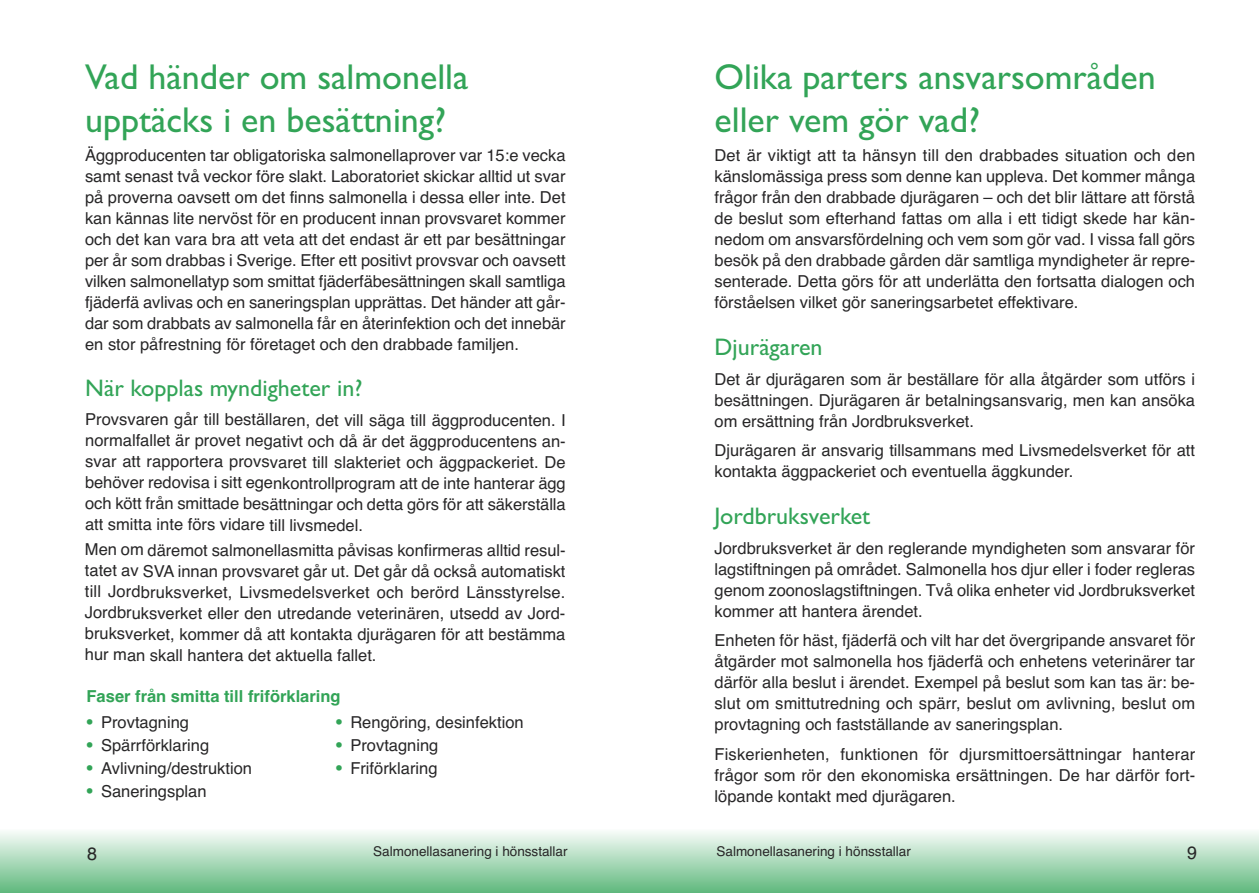
<style>
.page{position:relative;width:1259px;height:893px;background:#fff}
.page>*{position:absolute;margin:0;border:0;box-sizing:border-box;transform-origin:0 0}
.t1{font:36px/43.2px "Gill Sans";color:#32a457}
.t2{font:24px "Gill Sans";color:#32a457}
.t3{font:18px "Helvetica";color:#272627}
.t4{font:16.5px/21px "Helvetica";color:#272627;text-align:justify}
.t5{font:700 16.5px "Helvetica";color:#32a457}
.t6{font:13.5px "Helvetica";color:#272627}
.s1{font-size:25.5px;color:#32a457}
</style>
<div class="page">
<div style="left:0;top:829px;width:1259px;height:64px;background:linear-gradient(to bottom,#fbfdfb,#62b97f)"></div>
<h1 class="t1" style="left:85px;top:55px;width:385px">Vad händer om salmonella upptäcks i en besättning?</h1>
<p class="t4" style="left:85px;top:145px;width:482px">Äggproducenten tar obligatoriska salmonellaprover var 15:e vecka samt senast två veckor före slakt. Laboratoriet skickar alltid ut svar på proverna oavsett om det finns salmonella i dessa eller inte. Det kan kännas lite nervöst för en producent innan provsvaret kommer och det kan vara bra att veta att det endast är ett par besättningar per år som drabbas i Sverige. Efter ett positivt provsvar och oavsett vilken salmonellatyp som smittat fjäderfäbesättningen skall samtliga fjäderfä avlivas och en saneringsplan upprättas. Det händer att går&shy;dar som drabbats av salmonella får en återinfektion och det innebär en stor påfrestning för företaget och den drabbade familjen.</p>
<h2 class="t2" style="left:85px;top:374px;width:279px">När kopplas myndigheter in?</h2>
<p class="t4" style="left:85px;top:409px;width:482px">Provsvaren går till beställaren, det vill säga till äggproducenten. I normalfallet är provet negativt och då är det äggproducentens an&shy;svar att rapportera provsvaret till slakteriet och äggpackeriet. De behöver redovisa i sitt egenkontrollprogram att de inte hanterar ägg och kött från smittade besättningar och detta görs för att säkerställa att smitta inte förs vidare till livsmedel.</p>
<p class="t4" style="left:85px;top:540px;width:482px">Men om däremot salmonellasmitta påvisas konfirmeras alltid resul&shy;tatet av SVA innan provsvaret går ut. Det går då också automatiskt till Jordbruksverket, Livsmedelsverket och berörd Länsstyrelse.<br>Jordbruksverket eller den utredande veterinären, utsedd av Jord&shy;bruksverket, kommer då att kontakta djurägaren för att bestämma hur man skall hantera det aktuella fallet.</p>
<p class="t5" style="left:87px;top:687px;width:255px">Faser från smitta till friförklaring</p>
<p class="t4" style="left:85px;top:711px;width:106px"><span class="s1">•</span> Provtagning</p>
<p class="t4" style="left:85px;top:734px;width:126px"><span class="s1">•</span> Spärrförklaring</p>
<p class="t4" style="left:85px;top:758px;width:169px"><span class="s1">•</span> Avlivning/destruktion</p>
<p class="t4" style="left:85px;top:781px;width:123px"><span class="s1">•</span> Saneringsplan</p>
<p class="t4" style="left:334px;top:711px;width:191px"><span class="s1">•</span> Rengöring, desinfektion</p>
<p class="t4" style="left:334px;top:734px;width:106px"><span class="s1">•</span> Provtagning</p>
<p class="t4" style="left:334px;top:758px;width:105px"><span class="s1">•</span> Friförklaring</p>
<h1 class="t1" style="left:714px;top:55px;width:443px">Olika parters ansvarsområden eller vem gör vad?</h1>
<p class="t4" style="left:714px;top:145px;width:482px">Det är viktigt att ta hänsyn till den drabbades situation och den känslomässiga press som denne kan uppleva. Det kommer många frågor från den drabbade djurägaren – och det blir lättare att förstå de beslut som efterhand fattas om alla i ett tidigt skede har kän&shy;nedom om ansvarsfördelning och vem som gör vad. I vissa fall görs besök på den drabbade gården där samtliga myndigheter är repre&shy;senterade. Detta görs för att underlätta den fortsatta dialogen och förståelsen vilket gör saneringsarbetet effektivare.</p>
<h2 class="t2" style="left:714px;top:333px;width:110px">Djurägaren</h2>
<p class="t4" style="left:714px;top:369px;width:482px">Det är djurägaren som är beställare för alla åtgärder som utförs i besättningen. Djurägaren är betalningsansvarig, men kan ansöka om ersättning från Jordbruksverket.</p>
<p class="t4" style="left:714px;top:440px;width:482px">Djurägaren är ansvarig tillsammans med Livsmedelsverket för att kontakta äggpackeriet och eventuella äggkunder.</p>
<h2 class="t2" style="left:714px;top:502px;width:157px">Jordbruksverket</h2>
<p class="t4" style="left:714px;top:538px;width:482px">Jordbruksverket är den reglerande myndigheten som ansvarar för lagstiftningen på området. Salmonella hos djur eller i foder regleras genom zoonoslagstiftningen. Två olika enheter vid Jordbruksverket kommer att hantera ärendet.</p>
<p class="t4" style="left:714px;top:630px;width:482px">Enheten för häst, fjäderfä och vilt har det övergripande ansvaret för åtgärder mot salmonella hos fjäderfä och enhetens veterinärer tar därför alla beslut i ärendet. Exempel på beslut som kan tas är: be&shy;slut om smittutredning och spärr, beslut om avlivning, beslut om provtagning och fastställande av saneringsplan.</p>
<p class="t4" style="left:714px;top:744px;width:482px">Fiskerienheten, funktionen för djursmittoersättningar hanterar frågor som rör den ekonomiska ersättningen. De har därför fort&shy;löpande kontakt med djurägaren.</p>
<p class="t3" style="left:87px;top:843px;width:12px">8</p>
<p class="t6" style="left:373px;top:843px;width:196px">Salmonellasanering i hönsstallar</p>
<p class="t6" style="left:716px;top:843px;width:196px">Salmonellasanering i hönsstallar</p>
<p class="t3" style="left:1187px;top:842px;width:12px">9</p>
</div>
